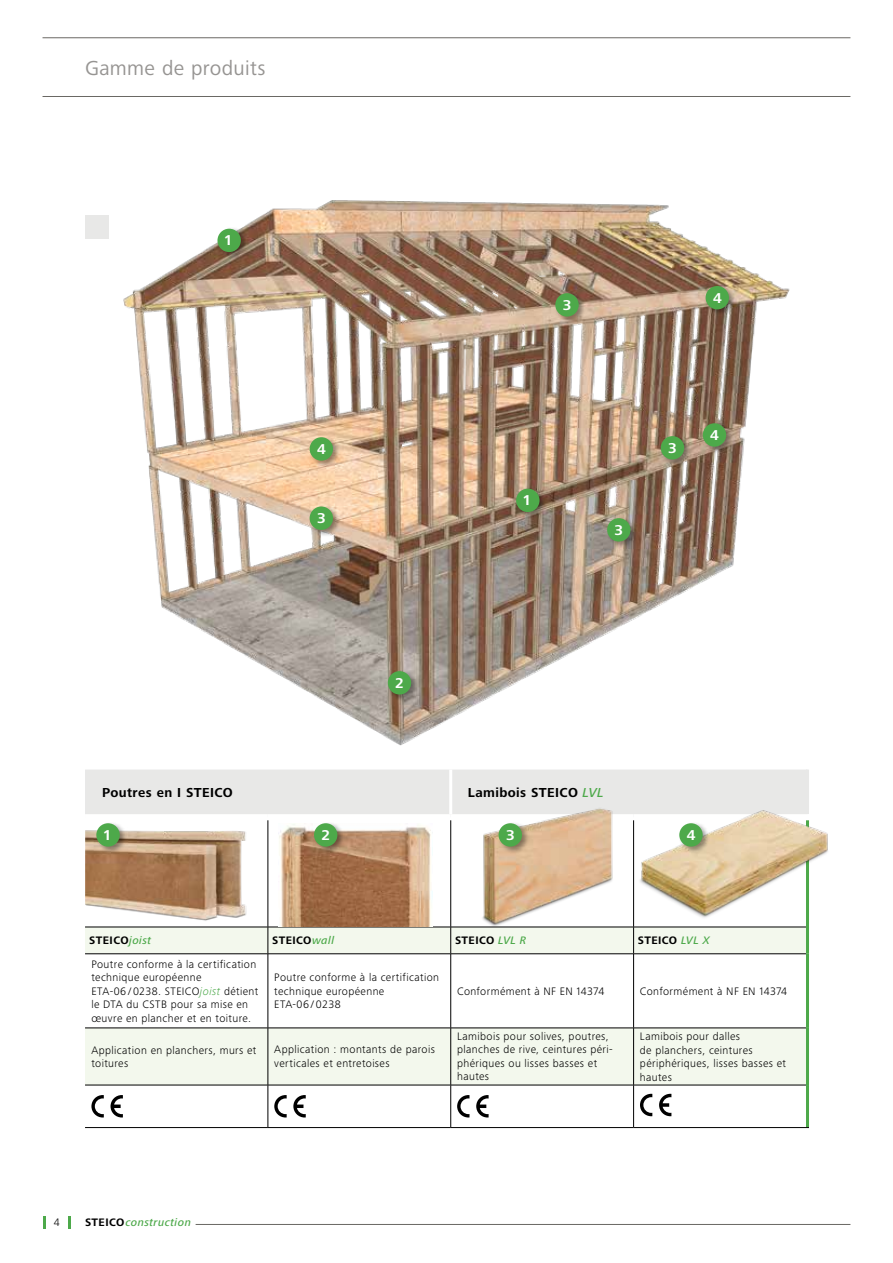
<style>
.page{position:relative;width:893px;height:1263px;background:#fff}
.page>*{position:absolute;margin:0;border:0;box-sizing:border-box;transform-origin:0 0}
.t1{font:21px "Frutiger Next LTW1 G";letter-spacing:.015em;color:#969492}
.t2{font:700 14.85px "Frutiger Next LTW1 G";color:#fff}
.t3{font:700 13.5px "Frutiger Next LTW1 G";letter-spacing:.03em;color:#000}
.t4{font:300 11.25px/13.5px "Frutiger Next LTW1 G";letter-spacing:.035em;color:#000}
.t5{font:700 11.25px "Frutiger Next LTW1 G";letter-spacing:.035em;color:#000}
.t6{font:italic 500 11.25px "Frutiger Next LTW1 G";letter-spacing:.035em;color:#4da94a}
.s1{font-weight:500;font-style:italic;color:#4da94a}
.s2{font-style:italic;color:#4da94a}
.s3{font-weight:700;font-style:normal;color:#000}
</style>
<div class="page">
<hr style="left:196px;top:1224px;width:654px;height:1px;background:#6a6864">
<svg style="left:43px;top:1216px;width:2px;height:13px"></svg>
<svg style="left:68px;top:1216px;width:3px;height:13px"></svg>
<hr style="left:43px;top:38px;width:807px;height:1px;background:#6a6864">
<div style="left:85px;top:215px;width:24px;height:24px;background:#e8e8e7"></div>
<div style="left:85px;top:769px;width:721px;height:45px;background:#e8e8e7"></div>
<div style="left:85px;top:928px;width:721px;height:25px;background:#f3f8ed"></div>
<svg style="left:85px;top:954px;width:721px;height:173px"></svg>
<hr style="left:450px;top:820px;width:1px;height:107px;background:#000">
<svg style="left:450px;top:928px;width:1px;height:25px"></svg>
<hr style="left:450px;top:954px;width:1px;height:74px;background:#000">
<hr style="left:85px;top:1028px;width:183px;height:1px;background:#000">
<hr style="left:268px;top:1028px;width:183px;height:1px;background:#000">
<hr style="left:451px;top:1028px;width:183px;height:1px;background:#000">
<hr style="left:450px;top:1028px;width:1px;height:57px;background:#000">
<hr style="left:634px;top:1028px;width:172px;height:1px;background:#000">
<hr style="left:450px;top:1085px;width:1px;height:42px;background:#000">
<hr style="left:85px;top:927px;width:183px;height:1px;background:#000">
<hr style="left:268px;top:927px;width:183px;height:1px;background:#000">
<hr style="left:451px;top:927px;width:183px;height:1px;background:#000">
<hr style="left:85px;top:1085px;width:183px;height:1px;background:#000">
<hr style="left:268px;top:1085px;width:183px;height:1px;background:#000">
<hr style="left:451px;top:1085px;width:183px;height:1px;background:#000">
<hr style="left:634px;top:1085px;width:172px;height:1px;background:#000">
<hr style="left:633px;top:954px;width:1px;height:74px;background:#000">
<hr style="left:633px;top:1028px;width:1px;height:57px;background:#000">
<hr style="left:633px;top:1085px;width:1px;height:42px;background:#000">
<hr style="left:268px;top:1127px;width:183px;height:1px;background:#000">
<hr style="left:451px;top:1127px;width:183px;height:1px;background:#000">
<hr style="left:806px;top:927px;width:3px;height:27px;background:#4da94a">
<hr style="left:806px;top:954px;width:3px;height:74px;background:#4da94a">
<hr style="left:806px;top:1028px;width:3px;height:57px;background:#4da94a">
<hr style="left:806px;top:1085px;width:3px;height:42px;background:#4da94a">
<hr style="left:85px;top:953px;width:183px;height:1px;background:#000">
<hr style="left:268px;top:953px;width:183px;height:1px;background:#000">
<hr style="left:451px;top:953px;width:183px;height:1px;background:#000">
<hr style="left:634px;top:953px;width:172px;height:1px;background:#000">
<hr style="left:634px;top:1127px;width:175px;height:1px;background:#000">
<hr style="left:268px;top:820px;width:1px;height:107px;background:#000">
<svg style="left:268px;top:927px;width:1px;height:26px"></svg>
<hr style="left:268px;top:954px;width:1px;height:74px;background:#000">
<hr style="left:268px;top:1028px;width:1px;height:57px;background:#000">
<hr style="left:268px;top:1085px;width:1px;height:42px;background:#000">
<hr style="left:85px;top:1127px;width:183px;height:1px;background:#000">
<hr style="left:806px;top:769px;width:3px;height:45px;background:#e8e8e7">
<hr style="left:449px;top:769px;width:3px;height:45px;background:#fff">
<svg style="left:111px;top:1095px;width:12px;height:22px"></svg>
<svg style="left:91px;top:1095px;width:13px;height:22px"></svg>
<svg style="left:293px;top:1095px;width:13px;height:22px"></svg>
<svg style="left:274px;top:1095px;width:13px;height:22px"></svg>
<svg style="left:476px;top:1095px;width:13px;height:22px"></svg>
<svg style="left:457px;top:1095px;width:12px;height:22px"></svg>
<svg style="left:659px;top:1094px;width:12px;height:22px"></svg>
<svg style="left:640px;top:1094px;width:12px;height:22px"></svg>
<img style="left:278px;top:824px;width:153px;height:102px">
<div style="left:313px;top:821px;width:32px;height:32px;background:#000;opacity:.4"></div>
<div style="left:314px;top:823px;width:23px;height:24px;background:#4da94a;border-radius:50%"></div>
<img style="left:465px;top:797px;width:155px;height:129px">
<div style="left:498px;top:821px;width:32px;height:32px;background:#000;opacity:.4"></div>
<div style="left:499px;top:823px;width:23px;height:24px;background:#4da94a;border-radius:50%"></div>
<img style="left:620px;top:792px;width:208px;height:154px">
<div style="left:678px;top:821px;width:33px;height:32px;background:#000;opacity:.4"></div>
<div style="left:679px;top:823px;width:24px;height:24px;background:#4da94a;border-radius:50%"></div>
<img style="left:123px;top:200px;width:667px;height:546px">
<div style="left:217px;top:226px;width:32px;height:33px;background:#000;opacity:.4"></div>
<div style="left:217px;top:229px;width:24px;height:23px;background:#4da94a;border-radius:50%"></div>
<div style="left:515px;top:486px;width:33px;height:33px;background:#000;opacity:.4"></div>
<div style="left:516px;top:489px;width:23px;height:23px;background:#4da94a;border-radius:50%"></div>
<div style="left:387px;top:669px;width:32px;height:32px;background:#000;opacity:.4"></div>
<div style="left:388px;top:671px;width:23px;height:23px;background:#4da94a;border-radius:50%"></div>
<div style="left:309px;top:504px;width:32px;height:33px;background:#000;opacity:.4"></div>
<div style="left:310px;top:506px;width:23px;height:24px;background:#4da94a;border-radius:50%"></div>
<div style="left:554px;top:291px;width:33px;height:32px;background:#000;opacity:.4"></div>
<div style="left:555px;top:293px;width:24px;height:24px;background:#4da94a;border-radius:50%"></div>
<div style="left:660px;top:434px;width:32px;height:32px;background:#000;opacity:.4"></div>
<div style="left:661px;top:436px;width:23px;height:23px;background:#4da94a;border-radius:50%"></div>
<div style="left:705px;top:284px;width:32px;height:32px;background:#000;opacity:.4"></div>
<div style="left:706px;top:286px;width:23px;height:23px;background:#4da94a;border-radius:50%"></div>
<div style="left:702px;top:421px;width:32px;height:32px;background:#000;opacity:.4"></div>
<div style="left:703px;top:423px;width:23px;height:24px;background:#4da94a;border-radius:50%"></div>
<div style="left:606px;top:516px;width:33px;height:32px;background:#000;opacity:.4"></div>
<div style="left:607px;top:518px;width:23px;height:23px;background:#4da94a;border-radius:50%"></div>
<div style="left:309px;top:435px;width:32px;height:32px;background:#000;opacity:.4"></div>
<div style="left:310px;top:437px;width:23px;height:24px;background:#4da94a;border-radius:50%"></div>
<img style="left:85px;top:831px;width:169px;height:102px">
<div style="left:95px;top:821px;width:33px;height:32px;background:#000;opacity:.4"></div>
<div style="left:96px;top:823px;width:24px;height:24px;background:#4da94a;border-radius:50%"></div>
<hr style="left:43px;top:96px;width:807px;height:1px;background:#6a6864">
<h1 class="t1" style="left:85px;top:56px;width:182px">Gamme de produits</h1>
<h2 class="t2" style="left:225px;top:232px;width:8px">1</h2>
<h2 class="t2" style="left:317px;top:440px;width:10px">4</h2>
<h2 class="t2" style="left:317px;top:510px;width:10px">3</h2>
<h2 class="t2" style="left:563px;top:296px;width:10px">3</h2>
<h2 class="t2" style="left:713px;top:289px;width:10px">4</h2>
<h2 class="t2" style="left:524px;top:492px;width:8px">1</h2>
<h2 class="t2" style="left:615px;top:521px;width:10px">3</h2>
<h2 class="t2" style="left:668px;top:439px;width:10px">3</h2>
<h2 class="t2" style="left:710px;top:426px;width:10px">4</h2>
<h2 class="t2" style="left:395px;top:674px;width:10px">2</h2>
<p class="t3" style="left:102px;top:785px;width:132px">Poutres en I STEICO</p>
<p class="t3" style="left:468px;top:785px;width:137px">Lamibois STEICO <span class="s1">LVL</span></p>
<h2 class="t2" style="left:104px;top:826px;width:8px">1</h2>
<h2 class="t2" style="left:321px;top:826px;width:10px">2</h2>
<h2 class="t2" style="left:506px;top:826px;width:10px">3</h2>
<h2 class="t2" style="left:687px;top:826px;width:10px">4</h2>
<p class="t5" style="left:89px;top:934px;width:63px">STEICO<span class="s1">joist</span></p>
<p class="t5" style="left:272px;top:934px;width:64px">STEICO<span class="s1">wall</span></p>
<p class="t5" style="left:455px;top:934px;width:73px">STEICO <span class="s1">LVL R</span></p>
<p class="t5" style="left:638px;top:934px;width:73px">STEICO <span class="s1">LVL X</span></p>
<p class="t4" style="left:91px;top:957px;width:168px">Poutre conforme à la certification technique européenne<br>ETA-06 / 0238. STEICO<span class="s2">joist</span> détient le DTA du CSTB pour sa mise en œuvre en plancher et en toiture.</p>
<p class="t4" style="left:274px;top:970px;width:166px">Poutre conforme à la certification technique européenne<br>ETA-06 / 0238</p>
<p class="t4" style="left:457px;top:984px;width:149px">Conformément à NF EN 14374</p>
<p class="t4" style="left:640px;top:984px;width:149px">Conformément à NF EN 14374</p>
<p class="t4" style="left:91px;top:1043px;width:167px">Application en planchers, murs et toitures</p>
<p class="t4" style="left:274px;top:1043px;width:162px">Application : montants de parois verticales et entretoises</p>
<p class="t4" style="left:457px;top:1029px;width:156px">Lamibois pour solives, poutres, planches de rive, ceintures péri&shy;phériques ou lisses basses et hautes</p>
<p class="t4" style="left:640px;top:1030px;width:148px">Lamibois pour dalles<br>de planchers, ceintures périphériques, lisses basses et hautes</p>
<p class="t4" style="left:54px;top:1215px;width:7px">4</p>
<p class="t6" style="left:85px;top:1216px;width:107px"><span class="s3">STEICO</span>construction</p>
</div>
